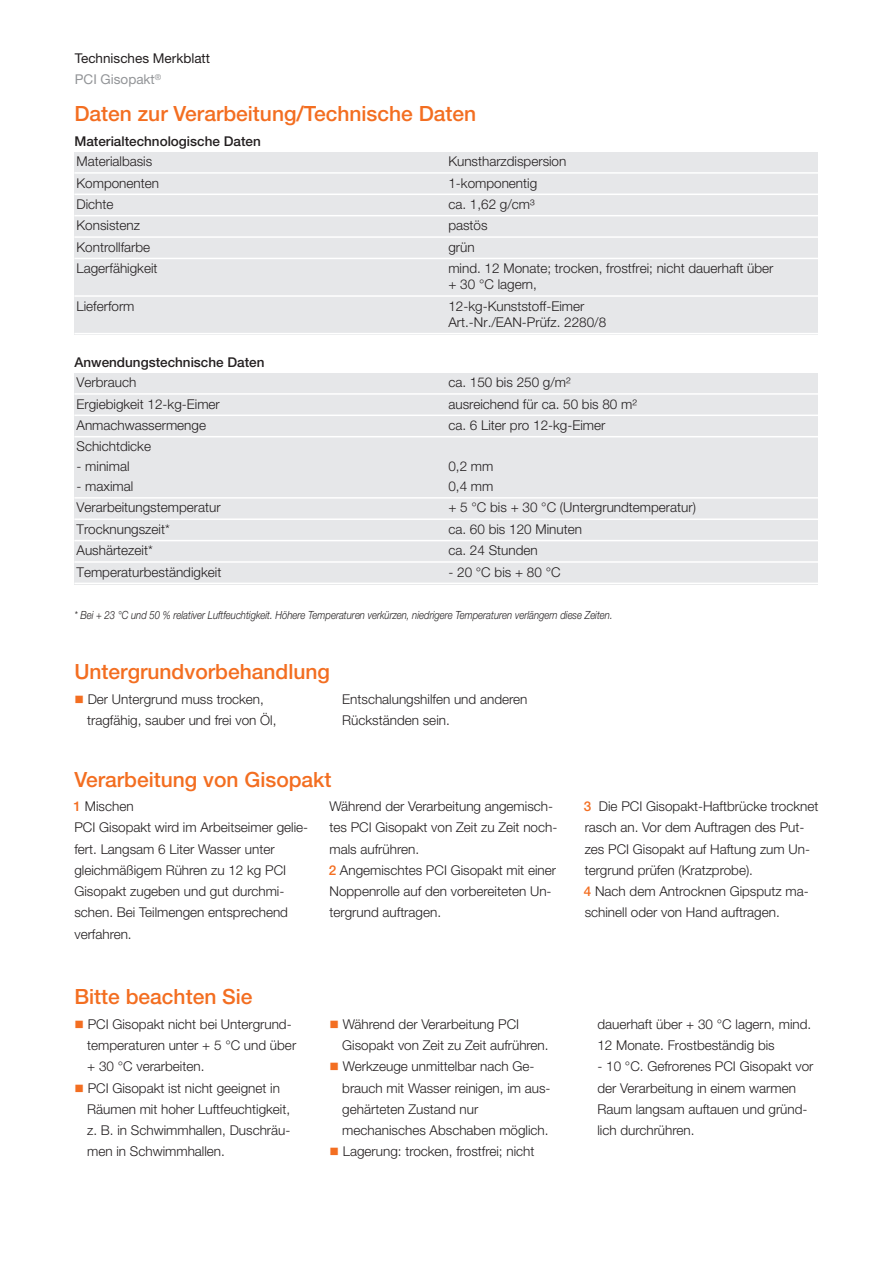
<style>
.page{position:relative;width:893px;height:1263px;background:#fff}
.page>*{position:absolute;margin:0;border:0;box-sizing:border-box;transform-origin:0 0}
.t1{font:500 21px "Helvetica Neue LT Pro";color:#f36e21}
.t2{font:300 13.5px/21.3px "Helvetica Neue LT Pro";color:#231f20}
.t3{font:500 13.5px "Helvetica Neue LT Pro";color:#231f20}
.t4{font:13.5px/21.3px "Helvetica Neue LT Pro";color:#231f20}
.t5{font:italic 300 11.25px "Helvetica Neue LT Pro";color:#231f20;scale:.85 1}
.s1{color:#939598}
.s2{color:#f36e21}
.s3{font-weight:500;color:#f36e21}
</style>
<div class="page">
<div style="left:74px;top:152px;width:372px;height:21px;background:#e6e7e9"></div>
<div style="left:446px;top:152px;width:372px;height:21px;background:#e6e7e9"></div>
<div style="left:74px;top:173px;width:372px;height:21px;background:#e6e7e9"></div>
<div style="left:446px;top:173px;width:372px;height:21px;background:#e6e7e9"></div>
<div style="left:74px;top:194px;width:372px;height:22px;background:#e6e7e9"></div>
<div style="left:446px;top:194px;width:372px;height:22px;background:#e6e7e9"></div>
<div style="left:74px;top:216px;width:372px;height:21px;background:#e6e7e9"></div>
<div style="left:446px;top:216px;width:372px;height:21px;background:#e6e7e9"></div>
<div style="left:74px;top:237px;width:372px;height:21px;background:#e6e7e9"></div>
<div style="left:446px;top:237px;width:372px;height:21px;background:#e6e7e9"></div>
<div style="left:74px;top:258px;width:372px;height:38px;background:#e6e7e9"></div>
<div style="left:446px;top:258px;width:372px;height:38px;background:#e6e7e9"></div>
<div style="left:74px;top:296px;width:372px;height:38px;background:#e6e7e9"></div>
<div style="left:446px;top:296px;width:372px;height:38px;background:#e6e7e9"></div>
<hr style="left:74px;top:172px;width:744px;height:2px;background:#fff">
<hr style="left:74px;top:194px;width:744px;height:1px;background:#fff">
<hr style="left:74px;top:215px;width:744px;height:1px;background:#fff">
<hr style="left:74px;top:236px;width:744px;height:2px;background:#fff">
<hr style="left:74px;top:258px;width:744px;height:1px;background:#fff">
<hr style="left:74px;top:295px;width:744px;height:2px;background:#fff">
<hr style="left:74px;top:333px;width:744px;height:1px;background:#fff">
<div style="left:74px;top:373px;width:372px;height:21px;background:#e6e7e9"></div>
<div style="left:446px;top:373px;width:372px;height:21px;background:#e6e7e9"></div>
<div style="left:74px;top:394px;width:372px;height:21px;background:#e6e7e9"></div>
<div style="left:446px;top:394px;width:372px;height:21px;background:#e6e7e9"></div>
<div style="left:74px;top:415px;width:372px;height:22px;background:#e6e7e9"></div>
<div style="left:446px;top:415px;width:372px;height:22px;background:#e6e7e9"></div>
<div style="left:74px;top:437px;width:372px;height:20px;background:#e6e7e9"></div>
<div style="left:446px;top:437px;width:372px;height:20px;background:#e6e7e9"></div>
<div style="left:74px;top:457px;width:372px;height:20px;background:#e6e7e9"></div>
<div style="left:446px;top:457px;width:372px;height:20px;background:#e6e7e9"></div>
<div style="left:74px;top:477px;width:372px;height:21px;background:#e6e7e9"></div>
<div style="left:446px;top:477px;width:372px;height:21px;background:#e6e7e9"></div>
<div style="left:74px;top:498px;width:372px;height:21px;background:#e6e7e9"></div>
<div style="left:446px;top:498px;width:372px;height:21px;background:#e6e7e9"></div>
<div style="left:74px;top:519px;width:372px;height:22px;background:#e6e7e9"></div>
<div style="left:446px;top:519px;width:372px;height:22px;background:#e6e7e9"></div>
<div style="left:74px;top:541px;width:372px;height:21px;background:#e6e7e9"></div>
<div style="left:446px;top:541px;width:372px;height:21px;background:#e6e7e9"></div>
<div style="left:74px;top:562px;width:372px;height:22px;background:#e6e7e9"></div>
<div style="left:446px;top:562px;width:372px;height:22px;background:#e6e7e9"></div>
<hr style="left:74px;top:393px;width:744px;height:2px;background:#fff">
<hr style="left:74px;top:415px;width:744px;height:1px;background:#fff">
<hr style="left:74px;top:436px;width:744px;height:1px;background:#fff">
<hr style="left:74px;top:497px;width:744px;height:2px;background:#fff">
<hr style="left:74px;top:518px;width:744px;height:2px;background:#fff">
<hr style="left:74px;top:540px;width:744px;height:1px;background:#fff">
<hr style="left:74px;top:561px;width:744px;height:2px;background:#fff">
<hr style="left:74px;top:583px;width:744px;height:1px;background:#fff">
<p class="t4" style="left:75px;top:49px;width:137px">Technisches Merkblatt<br><span class="s1">PCI Gisopakt</span><sup>®</sup></p>
<h1 class="t1" style="left:74px;top:106px;width:403px">Daten zur Verarbeitung/Technische Daten</h1>
<p class="t3" style="left:74px;top:136px;width:188px">Materialtechnologische Daten</p>
<p class="t2" style="left:77px;top:152px;width:77px">Materialbasis</p>
<p class="t2" style="left:448px;top:152px;width:119px">Kunstharzdispersion</p>
<p class="t2" style="left:77px;top:173px;width:84px">Komponenten</p>
<p class="t2" style="left:448px;top:173px;width:90px">1-komponentig</p>
<p class="t2" style="left:77px;top:195px;width:39px">Dichte</p>
<p class="t2" style="left:448px;top:195px;width:88px">ca. 1,62 g/cm³</p>
<p class="t2" style="left:77px;top:216px;width:65px">Konsistenz</p>
<p class="t2" style="left:448px;top:216px;width:41px">pastös</p>
<p class="t2" style="left:77px;top:237px;width:75px">Kontrollfarbe</p>
<p class="t2" style="left:448px;top:237px;width:28px">grün</p>
<p class="t2" style="left:77px;top:259px;width:83px">Lagerfähigkeit</p>
<p class="t2" style="left:448px;top:261px;width:327px;line-height:16.2px">mind. 12 Monate; trocken, frostfrei; nicht dauerhaft über + 30 °C lagern,</p>
<p class="t2" style="left:77px;top:296px;width:60px">Lieferform</p>
<p class="t2" style="left:448px;top:299px;width:159px;line-height:16.2px">12-kg-Kunststoff-Eimer<br>Art.-Nr./EAN-Prüfz. 2280/8</p>
<p class="t3" style="left:74px;top:357px;width:192px">Anwendungstechnische Daten</p>
<p class="t2" style="left:77px;top:373px;width:61px">Verbrauch</p>
<p class="t2" style="left:448px;top:373px;width:124px">ca. 150 bis 250 g/m²</p>
<p class="t2" style="left:77px;top:394px;width:145px">Ergiebigkeit 12-kg-Eimer</p>
<p class="t2" style="left:448px;top:394px;width:190px">ausreichend für ca. 50 bis 80 m²</p>
<p class="t2" style="left:77px;top:416px;width:131px">Anmachwassermenge</p>
<p class="t2" style="left:448px;top:416px;width:159px">ca. 6 Liter pro 12-kg-Eimer</p>
<p class="t2" style="left:77px;top:437px;width:76px">Schichtdicke</p>
<p class="t2" style="left:77px;top:457px;width:54px">- minimal</p>
<p class="t2" style="left:448px;top:457px;width:47px">0,2 mm</p>
<p class="t2" style="left:77px;top:477px;width:58px">- maximal</p>
<p class="t2" style="left:448px;top:477px;width:47px">0,4 mm</p>
<p class="t2" style="left:77px;top:498px;width:146px">Verarbeitungstemperatur</p>
<p class="t2" style="left:448px;top:498px;width:249px">+ 5 °C bis + 30 °C (Untergrundtemperatur)</p>
<p class="t2" style="left:77px;top:520px;width:95px">Trocknungszeit*</p>
<p class="t2" style="left:448px;top:520px;width:135px">ca. 60 bis 120 Minuten</p>
<p class="t2" style="left:77px;top:541px;width:78px">Aushärtezeit*</p>
<p class="t2" style="left:448px;top:541px;width:91px">ca. 24 Stunden</p>
<p class="t2" style="left:77px;top:562px;width:146px">Temperaturbeständigkeit</p>
<p class="t2" style="left:448px;top:562px;width:114px">- 20 °C bis + 80 °C</p>
<p class="t5" style="left:74px;top:611px;width:635px">* Bei + 23 °C und 50 % relativer Luftfeuchtigkeit. Höhere Temperaturen verkürzen, niedrigere Temperaturen verlängern diese Zeiten.</p>
<h1 class="t1" style="left:74px;top:664px;width:257px">Untergrundvorbehandlung</h1>
<p class="t2" style="left:87px;top:690px;width:191px;text-indent:-13px"><span class="s2">■</span> Der Untergrund muss trocken, tragfähig, sauber und frei von Öl,</p>
<p class="t2" style="left:342px;top:690px;width:187px">Entschalungshilfen und anderen<br>Rückständen sein.</p>
<h1 class="t1" style="left:74px;top:772px;width:259px">Verarbeitung von Gisopakt</h1>
<p class="t2" style="left:74px;top:797px;width:236px"><span class="s3">1</span> Mischen<br>PCI Gisopakt wird im Arbeitseimer gelie&shy;fert. Langsam 6 Liter Wasser unter gleichmäßigem Rühren zu 12 kg PCI<br>Gisopakt zugeben und gut durchmi&shy;schen. Bei Teilmengen entsprechend verfahren.</p>
<p class="t2" style="left:329px;top:797px;width:230px">Während der Verarbeitung angemisch&shy;tes PCI Gisopakt von Zeit zu Zeit noch&shy;mals aufrühren.<br><span class="s3">2</span> Angemischtes PCI Gisopakt mit einer<br>Noppenrolle auf den vorbereiteten Un&shy;tergrund auftragen.</p>
<p class="t2" style="left:584px;top:797px;width:236px"><span class="s3">3</span> Die PCI Gisopakt-Haftbrücke trocknet rasch an. Vor dem Auftragen des Put&shy;zes PCI Gisopakt auf Haftung zum Un&shy;tergrund prüfen (Kratzprobe).<br><span class="s3">4</span> Nach dem Antrocknen Gipsputz ma&shy;schinell oder von Hand auftragen.</p>
<h1 class="t1" style="left:74px;top:989px;width:180px">Bitte beachten Sie</h1>
<p class="t2" style="left:87px;top:1015px;width:211px;text-indent:-13px"><span class="s2">■</span> PCI Gisopakt nicht bei Untergrund&shy;temperaturen unter + 5 °C und über + 30 °C verarbeiten.</p>
<p class="t2" style="left:87px;top:1078px;width:205px;text-indent:-13px"><span class="s2">■</span> PCI Gisopakt ist nicht geeignet in<br>Räumen mit hoher Luftfeuchtigkeit, z. B. in Schwimmhallen, Duschräu&shy;men in Schwimmhallen.</p>
<p class="t2" style="left:342px;top:1015px;width:208px;text-indent:-13px"><span class="s2">■</span> Während der Verarbeitung PCI<br>Gisopakt von Zeit zu Zeit aufrühren.</p>
<p class="t2" style="left:342px;top:1057px;width:210px;text-indent:-13px"><span class="s2">■</span> Werkzeuge unmittelbar nach Ge&shy;brauch mit Wasser reinigen, im aus&shy;gehärteten Zustand nur mechanisches Abschaben möglich.</p>
<p class="t2" style="left:330px;top:1142px;width:206px"><span class="s2">■</span> Lagerung: trocken, frostfrei; nicht</p>
<p class="t2" style="left:597px;top:1014px;width:215px">dauerhaft über + 30 °C lagern, mind.<br>12 Monate. Frostbeständig bis</p>
<p class="t2" style="left:597px;top:1057px;width:217px">- 10 °C. Gefrorenes PCI Gisopakt vor der Verarbeitung in einem warmen<br>Raum langsam auftauen und gründ&shy;lich durchrühren.</p>
</div>
